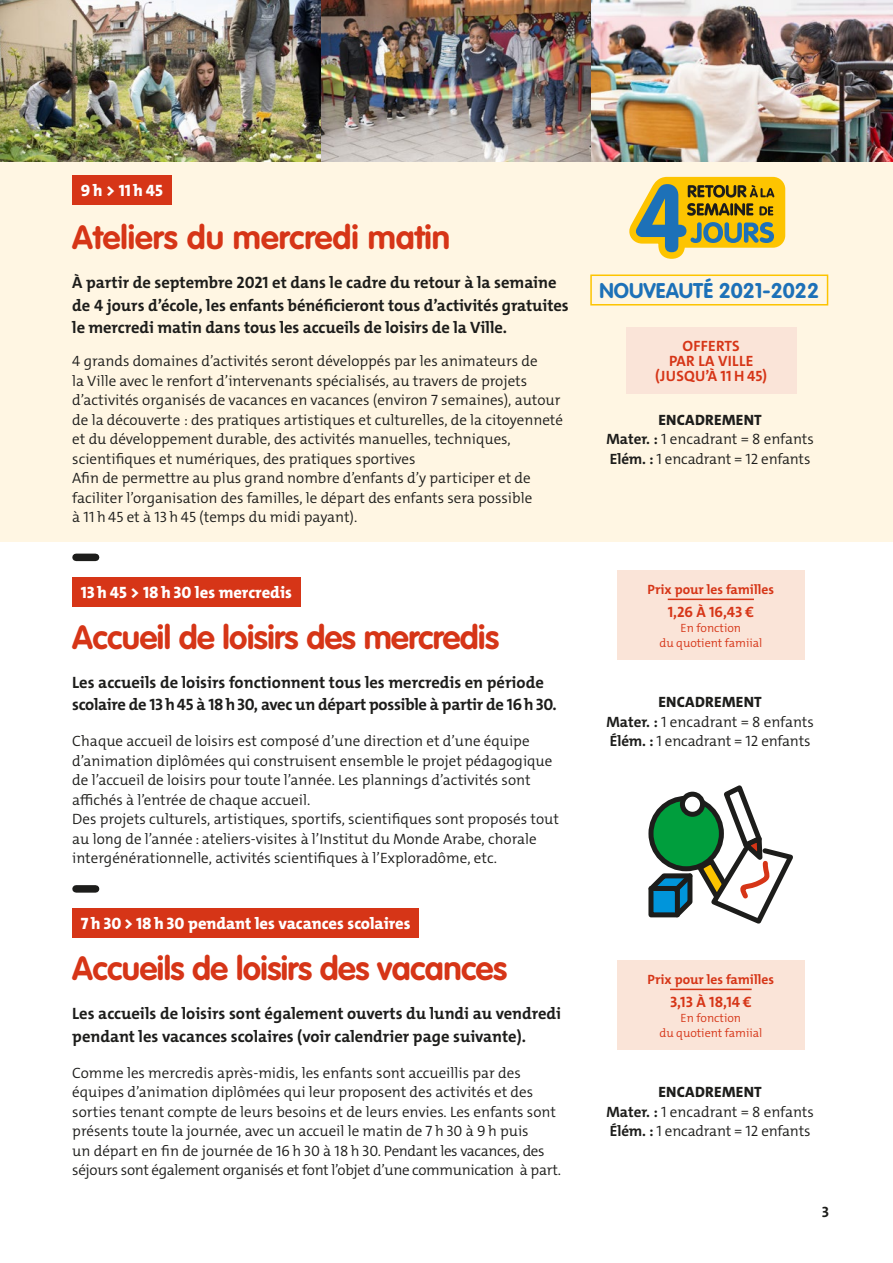
<style>
.page{position:relative;width:893px;height:1263px;background:#fff}
.page>*{position:absolute;margin:0;border:0;box-sizing:border-box;transform-origin:0 0}
.t1{font:700 33px "VAG Rounded LT Pro";letter-spacing:-.015em;color:#d63517}
.t2{font:700 21px "VAG Rounded LT Pro";color:#1d71b8}
.t3{font:700 16.5px/22.5px "The Mix C4 s";letter-spacing:-.005em;color:#1d1d1b}
.t4{font:800 16.5px "The Mix C4 s";color:#fff}
.t5{font:300 15px/19.5px "The Mix C4 s";color:#1d1d1b;text-align:center}
.t6{font:700 15px/15px "The Mix C4 s";letter-spacing:.02em;color:#d63517;text-align:center}
.t7{font:700 15px "The Mix C4 s";color:#1d1d1b}
.t8{font:700 13.5px "The Mix C4 s";color:#d63517}
.t9{font:300 12px/15px "The Mix C4 s";color:#d63517;text-align:center}
.s1{font-weight:800}
.s2{font-weight:700}
</style>
<div class="page">
<div style="left:0;top:161px;width:893px;height:381px;background:#fff6e3"></div>
<div style="left:72px;top:175px;width:99px;height:29px;background:#d63517"></div>
<div style="left:626px;top:327px;width:170px;height:67px;background:#fae4d8"></div>
<div style="left:72px;top:577px;width:228px;height:29px;background:#d63517"></div>
<div style="left:76px;top:554px;width:20px;height:7px;background:#1d1d1b"></div>
<div style="left:72px;top:909px;width:347px;height:29px;background:#d63517"></div>
<div style="left:76px;top:885px;width:20px;height:8px;background:#1d1d1b"></div>
<div style="left:617px;top:571px;width:187px;height:89px;background:#fae4d8"></div>
<hr style="left:668px;top:599px;width:86px;height:1px;background:#d63517">
<div style="left:617px;top:961px;width:187px;height:89px;background:#fae4d8"></div>
<hr style="left:670px;top:989px;width:82px;height:1px;background:#d63517">
<img style="left:0;top:0;width:322px;height:161px">
<img style="left:322px;top:0;width:269px;height:161px">
<img style="left:591px;top:0;width:302px;height:161px">
<svg style="left:648px;top:785px;width:145px;height:139px"></svg>
<svg style="left:629px;top:177px;width:156px;height:82px"></svg>
<div style="left:590px;top:274px;width:238px;height:31px;border:2px solid #fdc400"></div>
<p class="t4" style="left:81px;top:180px;width:84px">9 h &gt; 11 h 45</p>
<h1 class="t1" style="left:72px;top:217px;width:379px">Ateliers du mercredi matin</h1>
<p class="t3" style="left:72px;top:271px;width:498px">À partir de septembre 2021 et dans le cadre du retour à la semaine de 4 jours d’école, les enfants bénéficieront tous d’activités gratuites le mercredi matin dans tous les accueils de loisirs de la Ville.</p>
<p class="t5" style="left:72px;top:351px;width:492px;text-align:left">4 grands domaines d’activités seront développés par les animateurs de<br>la Ville avec le renfort d’intervenants spécialisés, au travers de projets d’activités organisés de vacances en vacances (environ 7 semaines), autour de la découverte : des pratiques artistiques et culturelles, de la citoyenneté et du développement durable, des activités manuelles, techniques, scientifiques et numériques, des pratiques sportives<br>Afin de permettre au plus grand nombre d’enfants d’y participer et de faciliter l’organisation des familles, le départ des enfants sera possible<br>à 11 h 45 et à 13 h 45 (temps du midi payant).</p>
<p class="t4" style="left:81px;top:582px;width:213px">13 h 45 &gt; 18 h 30 les mercredis</p>
<h1 class="t1" style="left:72px;top:616px;width:428px">Accueil de loisirs des mercredis</h1>
<p class="t3" style="left:72px;top:671px;width:486px">Les accueils de loisirs fonctionnent tous les mercredis en période scolaire de 13 h 45 à 18 h 30, avec un départ possible à partir de 16 h 30.</p>
<p class="t5" style="left:72px;top:732px;width:488px;text-align:left">Chaque accueil de loisirs est composé d’une direction et d’une équipe d’animation diplômées qui construisent ensemble le projet pédagogique de l’accueil de loisirs pour toute l’année. Les plannings d’activités sont affichés à l’entrée de chaque accueil.<br>Des projets culturels, artistiques, sportifs, scientifiques sont proposés tout au long de l’année : ateliers-visites à l’Institut du Monde Arabe, chorale intergénérationnelle, activités scientifiques à l’Exploradôme, etc.</p>
<p class="t4" style="left:81px;top:913px;width:331px">7 h 30 &gt; 18 h 30 pendant les vacances scolaires</p>
<h1 class="t1" style="left:72px;top:948px;width:436px">Accueils de loisirs des vacances</h1>
<p class="t3" style="left:72px;top:1003px;width:490px">Les accueils de loisirs sont également ouverts du lundi au vendredi pendant les vacances scolaires (voir calendrier page suivante).</p>
<p class="t5" style="left:72px;top:1063px;width:490px;text-align:left">Comme les mercredis après-midis, les enfants sont accueillis par des équipes d’animation diplômées qui leur proposent des activités et des sorties tenant compte de leurs besoins et de leurs envies. Les enfants sont présents toute la journée, avec un accueil le matin de 7 h 30 à 9 h puis<br>un départ en fin de journée de 16 h 30 à 18 h 30. Pendant les vacances, des séjours sont également organisés et font l’objet d’une communication à part.</p>
<h2 class="t2" style="left:600px;top:277px;width:221px">NOUVEAUTÉ 2021-2022</h2>
<p class="t6" style="left:655px;top:338px;width:113px">OFFERTS<br>PAR LA VILLE (JUSQU’À 11 H 45)</p>
<p class="t5" style="left:606px;top:410px;width:209px"><span class="s1">ENCADREMENT<br></span><span class="s2">Mater. :</span> 1 encadrant = 8 enfants<br><span class="s2">Elém. :</span> 1 encadrant = 12 enfants</p>
<p class="t8" style="left:647px;top:580px;width:128px">Prix pour les familles</p>
<p class="t6" style="left:668px;top:605px;width:88px">1,26 À 16,43 €</p>
<p class="t9" style="left:659px;top:621px;width:104px">En fonction<br>du quotient famiial</p>
<p class="t5" style="left:606px;top:693px;width:209px"><span class="s1">ENCADREMENT<br></span><span class="s2">Mater. :</span> 1 encadrant = 8 enfants<br><span class="s2">Élém. :</span> 1 encadrant = 12 enfants</p>
<p class="t8" style="left:647px;top:970px;width:128px">Prix pour les familles</p>
<p class="t6" style="left:670px;top:995px;width:83px">3,13 À 18,14 €</p>
<p class="t9" style="left:659px;top:1011px;width:104px">En fonction<br>du quotient famiial</p>
<p class="t5" style="left:606px;top:1083px;width:209px"><span class="s1">ENCADREMENT<br></span><span class="s2">Mater. :</span> 1 encadrant = 8 enfants<br><span class="s2">Élém. :</span> 1 encadrant = 12 enfants</p>
<p class="t7" style="left:822px;top:1202px;width:9px">3</p>
</div>
